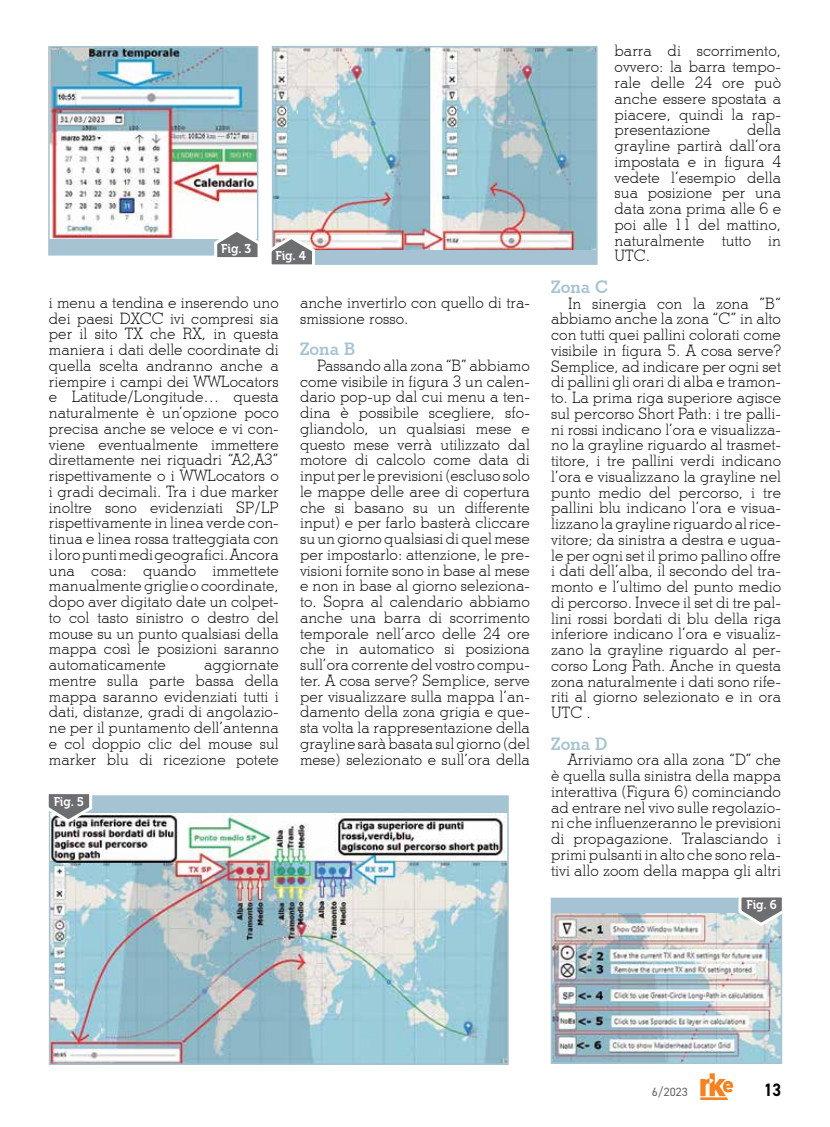
<style>
.page{position:relative;width:830px;height:1127px;background:#fff}
.page>*{position:absolute;margin:0;border:0;box-sizing:border-box;transform-origin:0 0}
.t1{font:700 18px "DIN2014";color:#000;scale:.9 1}
.t2{font:700 17.4px "Stymie BT";color:#a5c3d2}
.t3{font:300 15.75px/15.8px "Stymie BT";color:#000;text-align:justify}
.t4{font:12.75px "Museo 700";letter-spacing:-.01em;color:#fff;scale:.95 1}
.t5{font:12px "DIN2014";color:#636466}
</style>
<div class="page">
<svg style="left:700px;top:1073px;width:32px;height:27px"></svg>
<div style="left:49px;top:47px;width:208px;height:208px;background:#a5c3d2"></div>
<img style="left:51px;top:49px;width:204px;height:190px">
<div style="left:48px;top:46px;width:210px;height:210px;border:2px solid #a5c3d2"></div>
<div style="left:272px;top:47px;width:324px;height:217px;background:#a5c3d2"></div>
<img style="left:275px;top:49px;width:319px;height:200px">
<div style="left:272px;top:46px;width:325px;height:219px;border:2px solid #a5c3d2"></div>
<div style="left:50px;top:796px;width:457px;height:268px;background:#a5c3d2"></div>
<img style="left:52px;top:813px;width:453px;height:249px">
<div style="left:49px;top:795px;width:459px;height:270px;border:2px solid #a5c3d2"></div>
<div style="left:551px;top:898px;width:230px;height:165px;background:#a5c3d2"></div>
<img style="left:553px;top:914px;width:225px;height:147px">
<div style="left:550px;top:897px;width:231px;height:167px;border:2px solid #a5c3d2"></div>
<svg style="left:212px;top:226px;width:105px;height:39px"></svg>
<svg style="left:48px;top:794px;width:47px;height:31px"></svg>
<svg style="left:736px;top:897px;width:47px;height:31px"></svg>
<p class="t4" style="left:221px;top:241px;width:33px">Fig. 3</p>
<p class="t4" style="left:275px;top:249px;width:33px">Fig. 4</p>
<p class="t3" style="left:49px;top:294px;width:231px">i menu a tendina e inserendo uno dei paesi DXCC ivi compresi sia per il sito TX che RX, in questa maniera i dati delle coordinate di quella scelta andranno anche a riempire i campi dei WWLocators e Latitude/Longitude… questa naturalmente è un’opzione poco precisa anche se veloce e vi con&shy;viene eventualmente immettere direttamente nei riquadri “A2,A3” rispettivamente o i WWLocators o i gradi decimali. Tra i due marker inoltre sono evidenziati SP/LP rispettivamente in linea verde con&shy;tinua e linea rossa tratteggiata con i loro punti medi geografici. Ancora una cosa: quando immettete manualmente griglie o coordinate, dopo aver digitato date un colpet&shy;to col tasto sinistro o destro del mouse su un punto qualsiasi della mappa così le posizioni saranno automaticamente</p>
<p class="t3" style="left:49px;top:656px;width:231px;text-indent:155px">aggiornate mentre sulla parte bassa della mappa saranno evidenziati tutti i dati, distanze, gradi di angolazio&shy;ne per il puntamento dell’antenna e col doppio clic del mouse sul marker blu di ricezione potete</p>
<p class="t4" style="left:54px;top:794px;width:34px">Fig. 5</p>
<p class="t3" style="left:300px;top:294px;width:231px">anche invertirlo con quello di tra&shy;smissione rosso.</p>
<p class="t2" style="left:300px;top:338px;width:57px">Zona B</p>
<p class="t3" style="left:300px;top:357px;width:231px;text-indent:17px">Passando alla zona “B” abbiamo come visibile in figura 3 un calen&shy;dario pop-up dal cui menu a ten&shy;dina è possibile scegliere, sfo&shy;gliandolo, un qualsiasi mese e questo mese verrà utilizzato dal motore di calcolo come data di input per le previsioni (escluso solo le mappe delle aree di copertura che si basano su un differente input) e per farlo basterà cliccare su un giorno qualsiasi di quel mese per impostarlo: attenzione, le pre&shy;visioni fornite sono in base al mese e non in base al giorno seleziona&shy;to. Sopra al calendario abbiamo anche una barra di scorrimento temporale nell’arco delle 24 ore che in automatico si posiziona sull’ora corrente del vostro compu&shy;ter. A cosa serve? Semplice, serve per visualizzare sulla mappa l’an&shy;damento della zona grigia e que&shy;sta volta la rappresentazione della grayline sarà basata sul giorno (del mese) selezionato e sull’ora della</p>
<p class="t3" style="left:614px;top:43px;width:168px">barra di scorrimento, ovvero: la barra tempo&shy;rale delle 24 ore può anche essere spostata a piacere, quindi la rap&shy;presentazione</p>
<p class="t3" style="left:614px;top:122px;width:168px;text-indent:132px">della grayline partirà dall’ora impostata e in figura 4 vedete l’esempio della sua posizione per una data zona prima alle 6 e poi alle 11 del mattino, naturalmente tutto in UTC.</p>
<p class="t2" style="left:551px;top:276px;width:59px">Zona C</p>
<p class="t3" style="left:551px;top:295px;width:231px;text-indent:17px">In sinergia con la zona ”B“ abbiamo anche la zona “C” in alto con tutti quei pallini colorati come visibile in figura 5. A cosa serve?<br>Semplice, ad indicare per ogni set di pallini gli orari di alba e tramon&shy;to. La prima riga superiore agisce sul percorso Short Path: i tre palli&shy;ni rossi indicano l’ora e visualizza&shy;no la grayline riguardo al trasmet&shy;titore, i tre pallini verdi indicano l’ora e visualizzano la grayline nel punto medio del percorso, i tre pallini blu indicano l’ora e visua&shy;lizzano la grayline riguardo al rice&shy;vitore; da sinistra a destra e ugua&shy;le per ogni set il primo pallino offre i dati dell’alba, il secondo del tra&shy;monto e l’ultimo del punto medio di percorso. Invece il set di tre pal&shy;lini rossi bordati di blu della riga inferiore indicano l’ora e visualiz&shy;zano la grayline riguardo al per&shy;corso Long Path. Anche in questa zona naturalmente i dati sono rife&shy;riti al giorno selezionato e in ora UTC .</p>
<p class="t2" style="left:551px;top:733px;width:58px">Zona D</p>
<p class="t3" style="left:551px;top:752px;width:231px;text-indent:17px">Arriviamo ora alla zona “D” che è quella sulla sinistra della mappa interattiva (Figura 6) cominciando ad entrare nel vivo sulle regolazio&shy;ni che influenzeranno le previsioni di propagazione. Tralasciando i primi pulsanti in alto che sono rela&shy;tivi allo zoom della mappa gli altri</p>
<p class="t4" style="left:746px;top:897px;width:33px">Fig. 6</p>
<p class="t5" style="left:651px;top:1084px;width:37px">6/2023</p>
<p class="t1" style="left:763px;top:1078px;width:21px">13</p>
</div>
